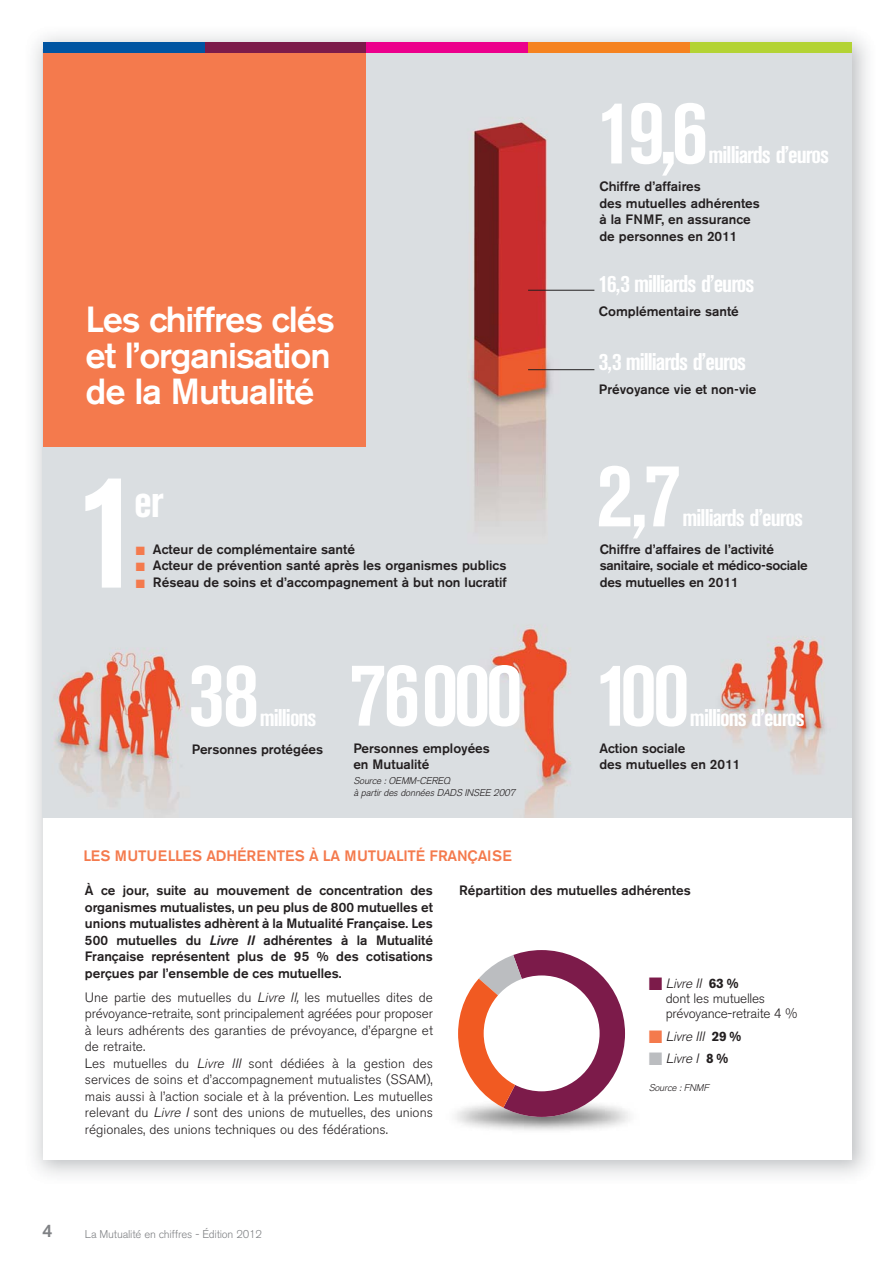
<style>
.page{position:relative;width:893px;height:1263px;background:#fff}
.page>*{position:absolute;margin:0;border:0;box-sizing:border-box;transform-origin:0 0}
.t1{font:700 condensed 164.1px "Akzidenz Grotesk BE";color:#fff}
.t2{font:700 condensed 90px "Akzidenz Grotesk BE";letter-spacing:-.04em;color:#fff}
.t3{font:700 condensed 45px "Akzidenz Grotesk BE";color:#fff}
.t4{font:500 36px/36px "Akzidenz Grotesk BE";letter-spacing:-.03em;color:#fff;text-align:justify}
.t5{font:700 condensed 24px "Akzidenz Grotesk BE";letter-spacing:-.04em;color:#fff}
.t6{font:500 18px "Akzidenz Grotesk BE";color:#808285}
.t7{font:500 15px "Akzidenz Grotesk BE";letter-spacing:-.01em;color:#f47a4d}
.t8{font:500 13.5px/16.5px "Akzidenz Grotesk BE";color:#231f20}
.t9{font:300 13.5px/16.5px "Akzidenz Grotesk BE";color:#231f20}
.t10{font:300 13.5px/15px "Akzidenz Grotesk BE";letter-spacing:-.02em;color:#231f20}
.t11{font:italic 300 13.5px "Akzidenz Grotesk BE";color:#231f20}
.t12{font:300 11.25px "Akzidenz Grotesk BE";letter-spacing:-.02em;color:#808285}
.t13{font:italic 300 9.75px/12px "Akzidenz Grotesk BE";color:#231f20}
.s1{color:#f47a4d}
.s2{font-style:italic}
.s3{color:#7c1b4a}
.s4{font-weight:700}
.s5{font-weight:700;font-style:normal}
.s6{color:#bbbdc0}
</style>
<div class="page">
<img style="left:34px;top:35px;width:834px;height:1141px">
<div style="left:43px;top:43px;width:808px;height:1117px;background:#fff"></div>
<img style="left:42px;top:50px;width:809px;height:768px">
<div style="left:43px;top:43px;width:322px;height:404px;background:#f47a4d"></div>
<hr style="left:528px;top:290px;width:66px;height:1px;background:#231f20">
<hr style="left:528px;top:369px;width:66px;height:1px;background:#231f20">
<div style="left:43px;top:43px;width:162px;height:10px;background:#0055a2"></div>
<div style="left:205px;top:43px;width:161px;height:10px;background:#7c1b4a"></div>
<div style="left:366px;top:43px;width:162px;height:10px;background:#ec008c"></div>
<div style="left:689px;top:43px;width:162px;height:10px;background:#b3d334"></div>
<div style="left:528px;top:43px;width:161px;height:10px;background:#f5821f"></div>
<svg style="left:458px;top:950px;width:167px;height:167px"></svg>
<div style="left:483px;top:975px;width:116px;height:116px;background:#fff;border-radius:50%"></div>
<h2 class="t2" style="left:598px;top:100px;width:111px">19,6</h2>
<h3 class="t5" style="left:708px;top:147px;width:122px">milliards d’euros</h3>
<h3 class="t4" style="left:86px;top:305px;width:251px">Les chiffres clés et l’organisation de la Mutualité</h3>
<h1 class="t1" style="left:77px;top:472px;width:66px">1</h1>
<h3 class="t3" style="left:134px;top:485px;width:31px">er</h3>
<p class="t8" style="left:136px;top:542px;width:221px"><span class="s1">■</span> Acteur de complémentaire santé</p>
<p class="t8" style="left:136px;top:558px;width:372px"><span class="s1">■</span> Acteur de prévention santé après les organismes publics</p>
<p class="t8" style="left:136px;top:575px;width:372px"><span class="s1">■</span> Réseau de soins et d’accompagnement à but non lucratif</p>
<h2 class="t2" style="left:188px;top:662px;width:72px">38</h2>
<h3 class="t5" style="left:260px;top:709px;width:58px">millions</h3>
<p class="t8" style="left:192px;top:742px;width:133px">Personnes protégées</p>
<h2 class="t2" style="left:350px;top:662px;width:173px">76 000</h2>
<p class="t8" style="left:353px;top:741px;width:138px">Personnes employées en Mutualité</p>
<p class="t13" style="left:353px;top:776px;width:165px">Source :OEMM-CEREQ<br>à partirdes données DADS INSEE 2007</p>
<p class="t7" style="left:83px;top:851px;width:430px">LES MUTUELLES ADHÉRENTES À LA MUTUALITÉ FRANÇAISE</p>
<p class="t8" style="left:599px;top:179px;width:162px">Chiffre d’affaires<br>des mutuelles adhérentes à la FNMF, en assurance de personnes en 2011</p>
<h3 class="t5" style="left:599px;top:275px;width:157px">16,3 milliards d’euros</h3>
<p class="t8" style="left:599px;top:304px;width:141px">Complémentaire santé</p>
<h3 class="t5" style="left:599px;top:353px;width:149px">3,3 milliards d’euros</h3>
<p class="t8" style="left:599px;top:382px;width:159px">Prévoyance vie et non-vie</p>
<h2 class="t2" style="left:597px;top:463px;width:85px">2,7</h2>
<h3 class="t5" style="left:682px;top:509px;width:122px">milliards d’euros</h3>
<p class="t8" style="left:599px;top:542px;width:209px">Chiffre d’affaires de l’activité sanitaire, sociale et médico-sociale des mutuelles en 2011</p>
<h2 class="t2" style="left:596px;top:662px;width:94px">100</h2>
<h3 class="t5" style="left:690px;top:709px;width:116px">millions d’euros</h3>
<p class="t8" style="left:599px;top:741px;width:142px">Action sociale<br>des mutuelles en 2011</p>
<p class="t8" style="left:85px;top:883px;width:349px;text-align:justify">À ce jour, suite au mouvement de concentration des organismes mutualistes, un peu plus de 800 mutuelles et unions mutualistes adhèrent à la Mutualité Française. Les 500 mutuelles du <span class="s2">Livre II</span> adhérentes à la Mutualité Française représentent plus de 95 % des cotisations perçues par l’ensemble de ces mutuelles.</p>
<p class="t9" style="left:85px;top:990px;width:349px">Une partie des mutuelles du <span class="s2">Livre II,</span> les mutuelles dites de prévoyance-retraite, sont principalement agréées pour proposer à leurs adhérents des garanties de prévoyance, d’épargne et de retraite.<br>Les mutuelles du <span class="s2">Livre III</span> sont dédiées à la gestion des services de soins et d’accompagnement mutualistes (SSAM), mais aussi à l’action sociale et à la prévention. Les mutuelles relevant du <span class="s2">Livre I</span> sont des unions de mutuelles, des unions régionales, des unions techniques ou des fédérations.</p>
<p class="t8" style="left:459px;top:883px;width:233px">Répartition des mutuelles adhérentes</p>
<p class="t10" style="left:665px;top:978px;width:133px;text-indent:-17px"><span class="s3">■</span> <span class="s2">Livre II</span> <span class="s4">6 3 %<br></span>dont les mutuelles prévoyance-retraite 4 %</p>
<p class="t11" style="left:648px;top:1031px;width:94px"><span class="s1">■</span> Livre III <span class="s5">2 9 %</span></p>
<p class="t11" style="left:648px;top:1054px;width:81px"><span class="s6">■</span> Livre I <span class="s5">8 %</span></p>
<p class="t13" style="left:648px;top:1083px;width:64px">Source :FNMF</p>
<h3 class="t6" style="left:42px;top:1225px;width:12px">4</h3>
<p class="t12" style="left:85px;top:1230px;width:179px">La Mutualité en chiffres - Édition 2012</p>
</div>
